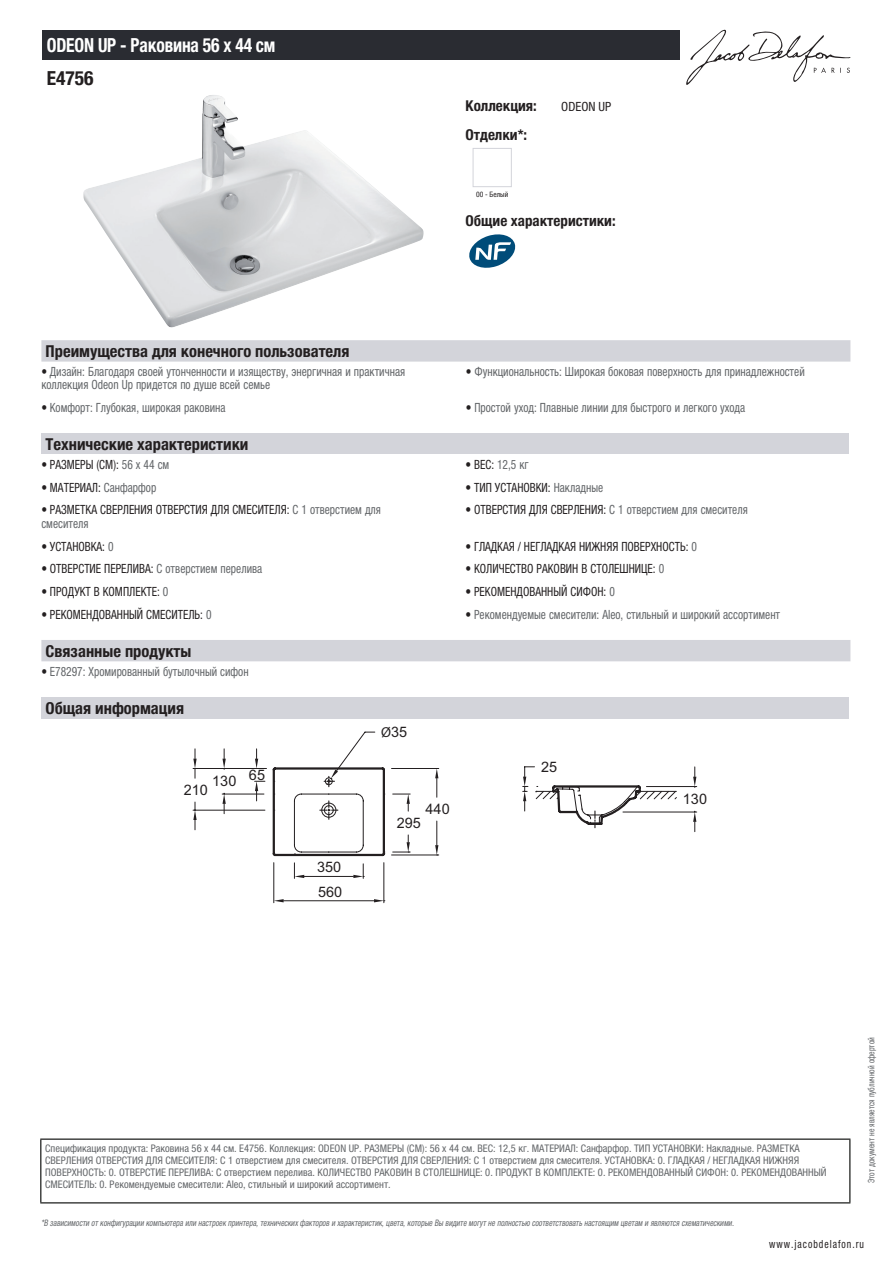
<style>
.page{position:relative;width:893px;height:1263px;background:#fff}
.page>*{position:absolute;margin:0;border:0;box-sizing:border-box;transform-origin:0 0}
.t1{font:700 condensed 19.5px "Helvetica Neue LTCYR";letter-spacing:-.01em;color:#fff;scale:.9 1}
.t2{font:700 condensed 19.5px "Helvetica Neue LTCYR";color:#231f20}
.t3{font:700 condensed 16.5px "Helvetica Neue LTCYR";color:#231f20}
.t4{font:700 condensed 15px "Helvetica Neue LTCYR";color:#231f20}
.t5{font:14.4px "Arial";color:#231f20}
.t6{font:condensed 12.75px/13.5px "Helvetica Neue LTCYR";color:#626568;scale:.9 1}
.t7{font:condensed 12.75px/13.5px "Helvetica Neue LTCYR";color:#231f20;scale:.9 1}
.t8{font:condensed 12.75px "Helvetica Neue LTCYR";color:#231f20}
.t9{font:condensed 11.25px "Helvetica Neue LTCYR";letter-spacing:.1em;color:#231f20;scale:.87 1}
.t10{font:condensed 10.5px/12px "Helvetica Neue LTCYR";color:#626568}
.t11{font:italic condensed 9px "Helvetica Neue LTCYR";color:#626568;scale:.87 1}
.t12{font:condensed 9px "Helvetica Neue LTCYR";color:#626568;scale:.87 1}
.t13{font:condensed 7.5px "Helvetica Neue LTCYR";color:#231f20}
.s1{color:#231f20}
.s2{color:#626568}
.s3{font-family:"Myriad Pro"}
</style>
<div class="page">
<svg style="left:686px;top:30px;width:164px;height:55px"></svg>
<img style="left:83px;top:95px;width:341px;height:232px">
<div style="left:473px;top:148px;width:39px;height:39px;border:1px solid #d3d4da"></div>
<svg style="left:469px;top:234px;width:46px;height:34px"></svg>
<div style="left:41px;top:340px;width:809px;height:22px;background:#d3d4da"></div>
<div style="left:41px;top:433px;width:808px;height:22px;background:#d3d4da"></div>
<div style="left:41px;top:640px;width:809px;height:21px;background:#d3d4da"></div>
<div style="left:41px;top:697px;width:808px;height:21px;background:#d3d4da"></div>
<hr style="left:273px;top:863px;width:1px;height:40px;background:#231f20">
<hr style="left:383px;top:863px;width:1px;height:40px;background:#231f20">
<hr style="left:284px;top:900px;width:90px;height:1px;background:#231f20">
<svg style="left:274px;top:899px;width:10px;height:3px"></svg>
<svg style="left:374px;top:899px;width:11px;height:3px"></svg>
<hr style="left:222px;top:793px;width:42px;height:1px;background:#231f20">
<svg style="left:222px;top:793px;width:4px;height:21px"></svg>
<svg style="left:222px;top:749px;width:4px;height:19px"></svg>
<svg style="left:255px;top:781px;width:10px;height:20px"></svg>
<svg style="left:255px;top:749px;width:4px;height:19px"></svg>
<hr style="left:193px;top:810px;width:72px;height:1px;background:#231f20">
<hr style="left:193px;top:768px;width:73px;height:1px;background:#231f20">
<svg style="left:193px;top:802px;width:4px;height:28px"></svg>
<svg style="left:193px;top:749px;width:4px;height:29px"></svg>
<hr style="left:623px;top:811px;width:74px;height:1px;background:#231f20">
<hr style="left:646px;top:786px;width:51px;height:1px;background:#231f20">
<svg style="left:693px;top:811px;width:3px;height:21px"></svg>
<svg style="left:693px;top:767px;width:3px;height:19px"></svg>
<hr style="left:304px;top:876px;width:49px;height:1px;background:#231f20">
<svg style="left:294px;top:863px;width:10px;height:15px"></svg>
<svg style="left:272px;top:731px;width:405px;height:126px"></svg>
<svg style="left:353px;top:864px;width:11px;height:14px"></svg>
<div style="left:43px;top:30px;width:637px;height:30px;background:#2a2c32"></div>
<hr style="left:40px;top:1138px;width:810px;height:2px;background:#040503">
<hr style="left:40px;top:1140px;width:1px;height:62px;background:#040503">
<hr style="left:849px;top:1140px;width:1px;height:62px;background:#040503">
<hr style="left:40px;top:1202px;width:810px;height:1px;background:#040503">
<h1 class="t1" style="left:47px;top:34px;width:256px">ODEON UP - Раковина 56 х 44 см</h1>
<h1 class="t2" style="left:47px;top:67px;width:48px">E4756</h1>
<h3 class="t4" style="left:466px;top:97px;width:73px">Коллекция:</h3>
<p class="t8" style="left:561px;top:99px;width:52px">ODEON UP</p>
<h3 class="t4" style="left:466px;top:126px;width:63px">Отделки*:</h3>
<p class="t13" style="left:476px;top:190px;width:34px">00 - Белый</p>
<h3 class="t4" style="left:466px;top:212px;width:152px">Общие характеристики:</h3>
<h2 class="t3" style="left:46px;top:342px;width:305px">Преимущества для конечного пользователя</h2>
<p class="t6" style="left:41px;top:365px;width:406px"><span class="s1">•</span> Дизайн: Благодаря своей утонченности и изяществу, энергичная и практичная коллекция Odeon Up придется по душе всей семье</p>
<p class="t6" style="left:466px;top:365px;width:378px"><span class="s1">•</span> Функциональность: Широкая боковая поверхность для принадлежностей</p>
<p class="t6" style="left:41px;top:401px;width:206px"><span class="s1">•</span> Комфорт: Глубокая, широкая раковина</p>
<p class="t6" style="left:466px;top:401px;width:312px"><span class="s1">•</span> Простой уход: Плавные линии для быстрого и легкого ухода</p>
<h2 class="t3" style="left:46px;top:435px;width:204px">Технические характеристики</h2>
<p class="t7" style="left:41px;top:458px;width:144px">• РАЗМЕРЫ (СМ): <span class="s2">56 x 44 см</span></p>
<p class="t6" style="left:466px;top:458px;width:72px"><span class="s1">• ВЕС:</span> 12,5 кг</p>
<p class="t7" style="left:41px;top:480px;width:129px">• МАТЕРИАЛ: <span class="s2">Санфарфор</span></p>
<p class="t7" style="left:466px;top:480px;width:154px">• ТИП УСТАНОВКИ: <span class="s2">Накладные</span></p>
<p class="t7" style="left:41px;top:503px;width:379px">• РАЗМЕТКА СВЕРЛЕНИЯ ОТВЕРСТИЯ ДЛЯ СМЕСИТЕЛЯ: <span class="s2">С 1 отверстием для смесителя</span></p>
<p class="t6" style="left:466px;top:503px;width:315px"><span class="s1">• ОТВЕРСТИЯ ДЛЯ СВЕРЛЕНИЯ:</span> С 1 отверстием для смесителя</p>
<p class="t7" style="left:41px;top:539px;width:82px">• УСТАНОВКА: <span class="s2">0</span></p>
<p class="t7" style="left:466px;top:539px;width:259px">• ГЛАДКАЯ / НЕГЛАДКАЯ НИЖНЯЯ ПОВЕРХНОСТЬ: <span class="s2">0</span></p>
<p class="t7" style="left:41px;top:562px;width:247px">• ОТВЕРСТИЕ ПЕРЕЛИВА: <span class="s2">С отверстием перелива</span></p>
<p class="t7" style="left:466px;top:562px;width:222px">• КОЛИЧЕСТВО РАКОВИН В СТОЛЕШНИЦЕ: <span class="s2">0</span></p>
<p class="t7" style="left:41px;top:585px;width:143px">• ПРОДУКТ В КОМПЛЕКТЕ: <span class="s2">0</span></p>
<p class="t7" style="left:466px;top:585px;width:167px">• РЕКОМЕНДОВАННЫЙ СИФОН: <span class="s2">0</span></p>
<p class="t7" style="left:41px;top:607px;width:191px">• РЕКОМЕНДОВАННЫЙ СМЕСИТЕЛЬ: <span class="s2">0</span></p>
<p class="t6" style="left:466px;top:607px;width:351px"><span class="s1">•</span> Рекомендуемые смесители: Aleo, стильный и широкий ассортимент</p>
<h2 class="t3" style="left:46px;top:642px;width:147px">Связанные продукты</h2>
<p class="t6" style="left:41px;top:664px;width:232px"><span class="s1">•</span> E78297: Хромированный бутылочный сифон</p>
<h2 class="t3" style="left:46px;top:699px;width:140px">Общая информация</h2>
<h3 class="t5" style="left:212px;top:772px;width:54px">130 65</h3>
<h3 class="t5" style="left:184px;top:780px;width:26px">210</h3>
<h3 class="t5" style="left:317px;top:858px;width:26px">350</h3>
<h3 class="t5" style="left:318px;top:882px;width:26px">560</h3>
<h3 class="t5" style="left:381px;top:722px;width:28px"><span class="s3">Ø</span>35</h3>
<h3 class="t5" style="left:426px;top:799px;width:26px">440</h3>
<h3 class="t5" style="left:397px;top:813px;width:26px">295</h3>
<h3 class="t5" style="left:541px;top:757px;width:18px">25</h3>
<h3 class="t5" style="left:683px;top:790px;width:26px">130</h3>
<p class="t10" style="left:45px;top:1142px;width:783px">Спецификация продукта: Раковина 56 х 44 см. E4756. Коллекция: ODEON UP. РАЗМЕРЫ (СМ): 56 x 44 см. ВЕС: 12,5 кг. МАТЕРИАЛ: Санфарфор. ТИП УСТАНОВКИ: Накладные. РАЗМЕТКА СВЕРЛЕНИЯ ОТВЕРСТИЯ ДЛЯ СМЕСИТЕЛЯ: С 1 отверстием для смесителя. ОТВЕРСТИЯ ДЛЯ СВЕРЛЕНИЯ: С 1 отверстием для смесителя. УСТАНОВКА: 0. ГЛАДКАЯ / НЕГЛАДКАЯ НИЖНЯЯ ПОВЕРХНОСТЬ: 0. ОТВЕРСТИЕ ПЕРЕЛИВА: С отверстием перелива. КОЛИЧЕСТВО РАКОВИН В СТОЛЕШНИЦЕ: 0. ПРОДУКТ В КОМПЛЕКТЕ: 0. РЕКОМЕНДОВАННЫЙ СИФОН: 0. РЕКОМЕНДОВАННЫЙ СМЕСИТЕЛЬ: 0. Рекомендуемые смесители: Aleo, стильный и широкий ассортимент.</p>
<p class="t11" style="left:41px;top:1218px;width:800px">*В зависимости отконфигурации компьютера или настроек принтера,техническихфакторов и характеристик,цвета,которые Вы видите могутне полностью соответствоватьнастоящим цветам и являются схематическими.</p>
<p class="t12" style="left:866px;top:1183px;width:169px;rotate:-90deg">Этот документ не является публичной офертой</p>
<p class="t9" style="left:769px;top:1237px;width:110px">www.jacobdelafon.ru</p>
</div>
